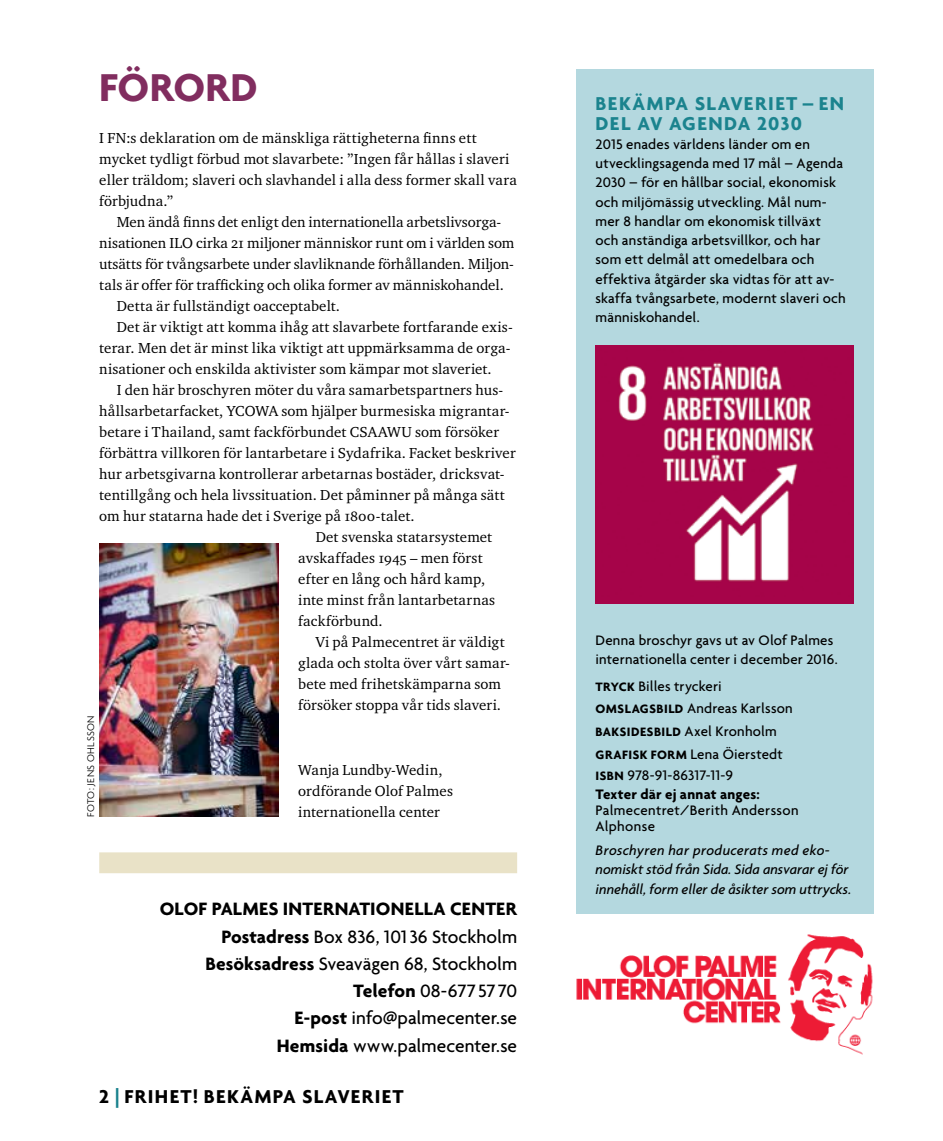
<style>
.page{position:relative;width:943px;height:1141px;background:#fff}
.page>*{position:absolute;margin:0;border:0;box-sizing:border-box;transform-origin:0 0}
.t1{font:700 42px "Agenda";letter-spacing:.005em;color:#812d5f}
.t2{font:700 20.12px/20.1px "Agenda";letter-spacing:.07em;color:#1b838e}
.t3{font:700 20.12px "Agenda";letter-spacing:.065em;color:#000}
.t4{font:500 19.43px/27.3px "Agenda";color:#000;text-align:right}
.t5{font:14.88px/21px "Charter ITC Regu OS";letter-spacing:.01em;color:#000}
.t6{font:500 14.88px/19.2px "Agenda";letter-spacing:.01em;color:#000}
.t7{font:italic 500 14.88px/19.2px "Agenda";color:#000}
.t8{font:700 14.88px "Agenda";letter-spacing:.015em;color:#000}
.t9{font:700 13.12px "Agenda";letter-spacing:.035em;color:#000}
.t10{font:300 10.5px "Agenda";letter-spacing:.04em;color:#000}
.s1{font-weight:700}
.s2{font-size:21px;color:#1b838e}
.s3{font-weight:700;font-size:13.12px}
.s4{font-weight:500;font-size:14.88px}
</style>
<div class="page">
<img style="left:576px;top:934px;width:297px;height:121px">
<div style="left:575px;top:69px;width:298px;height:540px;background:#b4d8df"></div>
<div style="left:575px;top:580px;width:298px;height:333px;background:#b4d8df"></div>
<div style="left:99px;top:852px;width:418px;height:21px;background:#e9e2c7"></div>
<img style="left:99px;top:543px;width:179px;height:274px">
<img style="left:595px;top:346px;width:258px;height:258px">
<h1 class="t1" style="left:99px;top:62px;width:160px">FÖRORD</h1>
<p class="t5" style="left:99px;top:127px;width:419px">I FN:s deklaration om de mänskliga rättigheterna finns ett mycket tydligt förbud mot slavarbete: ”Ingen får hållas i slaveri eller träldom; slaveri och slavhandel i alla dess former skall vara förbjudna.”</p>
<p class="t5" style="left:117px;top:211px;width:386px">Men ändå finns det enligt den internationella arbetslivsorga-</p>
<p class="t5" style="left:99px;top:232px;width:417px">nisationen ILO cirka 21 miljoner människor runt om i världen som</p>
<p class="t5" style="left:99px;top:253px;width:416px">utsätts för tvångsarbete under slavliknande förhållanden. Miljon-</p>
<p class="t5" style="left:99px;top:274px;width:406px">tals är offer för trafficking och olika former av människohandel.</p>
<p class="t5" style="left:117px;top:295px;width:225px">Detta är fullständigt oacceptabelt.</p>
<p class="t5" style="left:117px;top:316px;width:397px">Det är viktigt att komma ihåg att slavarbete fortfarande exis-</p>
<p class="t5" style="left:99px;top:337px;width:413px">terar. Men det är minst lika viktigt att uppmärksamma de orga-</p>
<p class="t5" style="left:99px;top:358px;width:394px">nisationer och enskilda aktivister som kämpar mot slaveriet.</p>
<p class="t5" style="left:117px;top:379px;width:388px">I den här broschyren möter du våra samarbetspartners hus-</p>
<p class="t5" style="left:99px;top:400px;width:412px">hållsarbetarfacket, YCOWA som hjälper burmesiska migrantar-</p>
<p class="t5" style="left:99px;top:421px;width:401px">betare i Thailand, samt fackförbundet CSAAWU som försöker</p>
<p class="t5" style="left:99px;top:442px;width:418px">förbättra villkoren för lantarbetare i Sydafrika. Facket beskriver</p>
<p class="t5" style="left:99px;top:463px;width:407px">hur arbetsgivarna kontrollerar arbetarnas bostäder, dricksvat-</p>
<p class="t5" style="left:99px;top:484px;width:407px">tentillgång och hela livssituation. Det påminner på många sätt</p>
<p class="t5" style="left:99px;top:506px;width:317px">om hur statarna hade det i Sverige på 1800-talet.</p>
<p class="t5" style="left:316px;top:527px;width:178px">Det svenska statarsystemet</p>
<p class="t5" style="left:298px;top:548px;width:186px">avskaffades 1945 – men först</p>
<p class="t5" style="left:298px;top:569px;width:188px">efter en lång och hård kamp,</p>
<p class="t5" style="left:298px;top:590px;width:198px">inte minst från lantarbetarnas</p>
<p class="t5" style="left:298px;top:611px;width:86px">fackförbund.</p>
<p class="t5" style="left:316px;top:632px;width:191px">Vi på Palmecentret är väldigt</p>
<p class="t5" style="left:298px;top:653px;width:213px">glada och stolta över vårt samar-</p>
<p class="t5" style="left:298px;top:674px;width:204px">bete med frihetskämparna som</p>
<p class="t5" style="left:298px;top:695px;width:204px">försöker stoppa vår tids slaveri.</p>
<p class="t10" style="left:85px;top:817px;width:103px;rotate:-90deg">FOTO: JENS OHLSSON</p>
<p class="t5" style="left:298px;top:759px;width:156px">Wanja Lundby-Wedin, ordförande Olof Palmes internationella center</p>
<h3 class="t4" style="left:160px;top:895px;width:359px"><span class="s1">OLOF PALMES INTERNATIONELLA CENTER<br>Postadress</span> Box 836, 101 36 Stockholm<br><span class="s1">Besöksadress</span> Sveavägen 68, Stockholm<br><span class="s1">Telefon</span> 08-677 57 70<br><span class="s1">E-post</span> info@palmecenter.se<br><span class="s1">Hemsida</span> www.palmecenter.se</h3>
<h2 class="t3" style="left:99px;top:1084px;width:306px">2 <span class="s2">|</span> FRIHET! BEKÄMPA SLAVERIET</h2>
<h2 class="t2" style="left:595px;top:93px;width:250px">BEKÄMPA SLAVERIET – EN<br>DEL AV AGENDA 2030</h2>
<p class="t6" style="left:595px;top:134px;width:251px">2015 enades världens länder om en utvecklingsagenda med 17 mål – Agenda 2030 – för en hållbar social, ekonomisk och miljömässig utveckling. Mål num&shy;mer 8 handlar om ekonomisk tillväxt och anständiga arbetsvillkor, och har som ett delmål att omedelbara och effektiva åtgärder ska vidtas för att av&shy;skaffa tvångsarbete, modernt slaveri och människohandel.</p>
<p class="t6" style="left:595px;top:630px;width:243px">Denna broschyr gavs ut av Olof Palmes internationella center i december 2016.</p>
<p class="t6" style="left:595px;top:674px;width:199px;line-height:22.8px"><span class="s3">TRYCK</span> Billes tryckeri<br><span class="s3">OMSLAGSBILD</span> Andreas Karlsson</p>
<p class="t9" style="left:595px;top:724px;width:183px">BAKSIDESBILD <span class="s4">Axel Kronholm</span></p>
<p class="t6" style="left:595px;top:743px;width:189px;line-height:21px"><span class="s3">GRAFISK FORM</span> Lena Öierstedt<br><span class="s3">ISBN</span> 978-91-86317-11-9</p>
<p class="t8" style="left:595px;top:785px;width:166px">Texter där ej annat anges:</p>
<p class="t6" style="left:595px;top:802px;width:204px;line-height:15.8px">Palmecentret/Berith Andersson<br>Alphonse</p>
<p class="t7" style="left:595px;top:840px;width:257px">Broschyren har producerats med eko&shy;nomiskt stöd från Sida. Sida ansvarar ej för innehåll, form eller de åsikter som uttrycks.</p>
</div>
